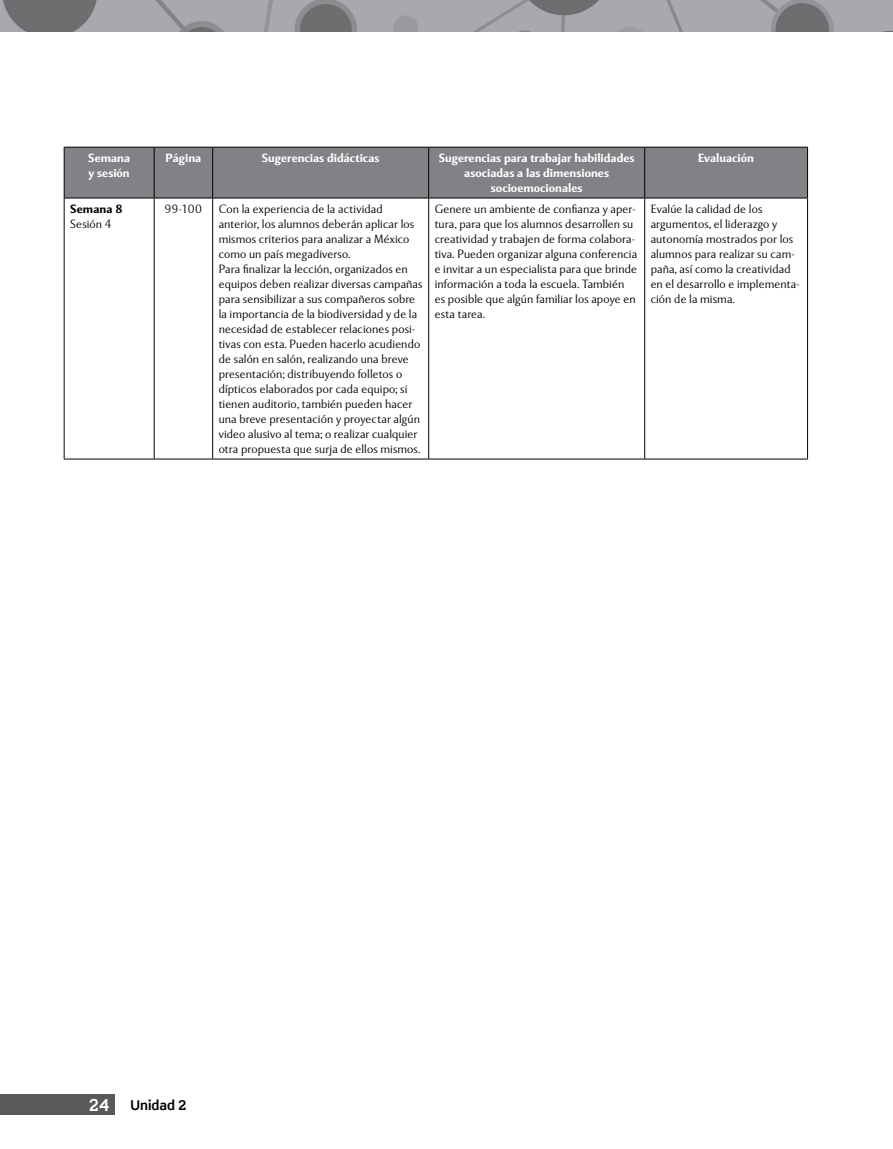
<style>
.page{position:relative;width:893px;height:1149px;background:#fff}
.page>*{position:absolute;margin:0;border:0;box-sizing:border-box;transform-origin:0 0}
.t1{font:700 16.5px "Scene Std";color:#fff}
.t2{font:700 13.5px "Scene Std";color:#000}
.t3{font:300 12px/15px "Mentor Sans Std";letter-spacing:.005em;color:#000}
.t4{font:700 12px/15px "Mentor Sans Std";color:#fff}
.t5{font:700 12px "Mentor Sans Std";letter-spacing:.015em;color:#000}
</style>
<div class="page">
<div style="left:0;top:1094px;width:115px;height:20px;background:#58595b"></div>
<div style="left:0;top:0;width:893px;height:32px;background:#a7a9ac"></div>
<svg style="left:264px;top:0;width:9px;height:32px"></svg>
<svg style="left:666px;top:0;width:17px;height:32px"></svg>
<svg style="left:295px;top:0;width:62px;height:32px"></svg>
<svg style="left:394px;top:16px;width:24px;height:16px"></svg>
<svg style="left:473px;top:0;width:169px;height:32px"></svg>
<svg style="left:3px;top:0;width:94px;height:32px"></svg>
<svg style="left:155px;top:0;width:69px;height:32px"></svg>
<svg style="left:760px;top:0;width:74px;height:32px"></svg>
<div style="left:65px;top:148px;width:742px;height:49px;background:#808285"></div>
<svg style="left:65px;top:198px;width:742px;height:260px"></svg>
<hr style="left:64px;top:458px;width:90px;height:1px;background:#000">
<hr style="left:428px;top:198px;width:1px;height:260px;background:#000">
<hr style="left:644px;top:198px;width:1px;height:260px;background:#000">
<hr style="left:807px;top:198px;width:1px;height:260px;background:#000">
<hr style="left:213px;top:458px;width:216px;height:1px;background:#000">
<hr style="left:429px;top:458px;width:216px;height:1px;background:#000">
<hr style="left:645px;top:458px;width:163px;height:1px;background:#000">
<hr style="left:64px;top:147px;width:90px;height:1px;background:#000">
<hr style="left:64px;top:147px;width:1px;height:50px;background:#000">
<hr style="left:154px;top:147px;width:59px;height:1px;background:#000">
<hr style="left:154px;top:147px;width:1px;height:50px;background:#000">
<hr style="left:213px;top:147px;width:216px;height:1px;background:#000">
<hr style="left:212px;top:147px;width:1px;height:50px;background:#000">
<hr style="left:429px;top:147px;width:216px;height:1px;background:#000">
<hr style="left:428px;top:147px;width:1px;height:50px;background:#000">
<hr style="left:645px;top:147px;width:163px;height:1px;background:#000">
<hr style="left:644px;top:147px;width:1px;height:50px;background:#000">
<hr style="left:807px;top:147px;width:1px;height:50px;background:#000">
<hr style="left:64px;top:197px;width:90px;height:1px;background:#000">
<hr style="left:154px;top:197px;width:59px;height:1px;background:#000">
<hr style="left:213px;top:197px;width:216px;height:1px;background:#000">
<hr style="left:429px;top:197px;width:216px;height:1px;background:#000">
<hr style="left:645px;top:197px;width:163px;height:1px;background:#000">
<hr style="left:154px;top:458px;width:59px;height:1px;background:#000">
<hr style="left:212px;top:198px;width:1px;height:260px;background:#000">
<hr style="left:64px;top:198px;width:1px;height:260px;background:#000">
<hr style="left:154px;top:198px;width:1px;height:260px;background:#000">
<p class="t4" style="left:88px;top:150px;width:43px">Semana y sesión</p>
<p class="t4" style="left:166px;top:150px;width:37px">Página</p>
<p class="t4" style="left:262px;top:150px;width:119px">Sugerencias didácticas</p>
<p class="t4" style="left:439px;top:150px;width:197px;text-align:center">Sugerencias para trabajar habilidades asociadas a las dimensiones socioemocionales</p>
<p class="t4" style="left:698px;top:150px;width:57px">Evaluación</p>
<p class="t5" style="left:70px;top:201px;width:54px">Semana 8</p>
<p class="t3" style="left:70px;top:216px;width:43px">Sesión 4</p>
<p class="t3" style="left:165px;top:201px;width:38px">99-100</p>
<p class="t3" style="left:219px;top:201px;width:205px">Con la experiencia de la actividad anterior, los alumnos deberán aplicar los mismos criterios para analizar a México como un país megadiverso.<br>Para finalizar la lección, organizados en equipos deben realizar diversas campañas para sensibilizar a sus compañeros sobre la importancia de la biodiversidad y de la necesidad de establecer relaciones posi&shy;tivas con esta. Pueden hacerlo acudiendo de salón en salón, realizando una breve presentación; distribuyendo folletos o dípticos elaborados por cada equipo; si tienen auditorio, también pueden hacer una breve presentación y proyectar algún video alusivo al tema; o realizar cualquier otra propuesta que surja de ellos mismos.</p>
<p class="t3" style="left:435px;top:201px;width:204px">Genere un ambiente de confianza y aper&shy;tura, para que los alumnos desarrollen su creatividad y trabajen de forma colabora&shy;tiva. Pueden organizar alguna conferencia e invitar a un especialista para que brinde información a toda la escuela. También es posible que algún familiar los apoye en esta tarea.</p>
<p class="t3" style="left:651px;top:201px;width:151px">Evalúe la calidad de los argumentos, el liderazgo y autonomía mostrados por los alumnos para realizar su cam&shy;paña, así como la creatividad en el desarrollo e implementa&shy;ción de la misma.</p>
<h1 class="t1" style="left:89px;top:1094px;width:22px">24</h1>
<p class="t2" style="left:131px;top:1096px;width:58px">Unidad 2</p>
</div>
